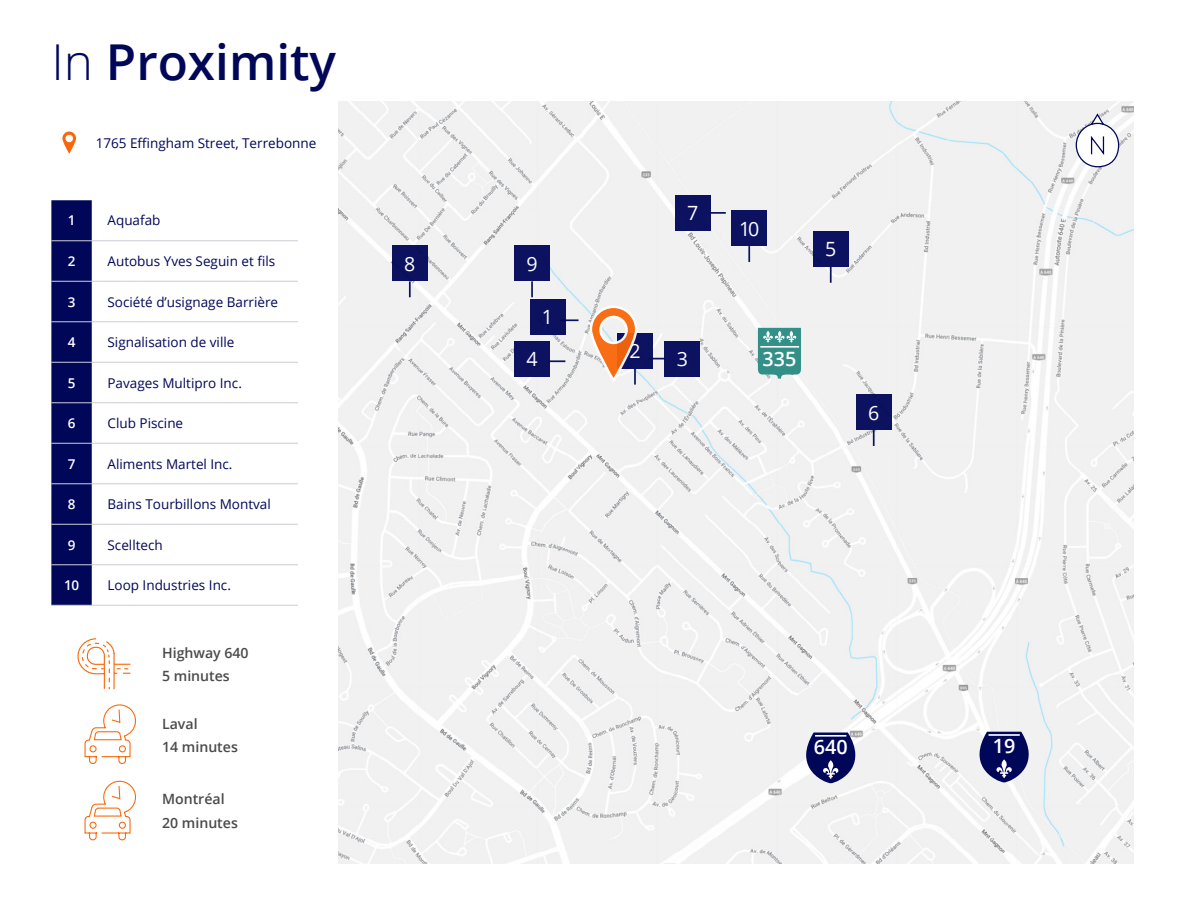
<style>
.page{position:relative;width:1188px;height:918px;background:#fff}
.page>*{position:absolute;margin:0;border:0;box-sizing:border-box;transform-origin:0 0}
.t1{font:600 49.5px "Open Sans";color:#000759}
.t2{font:600 19.8px "Open Sans";color:#fff}
.t3{font:19.65px "Open Sans";color:#fff}
.t4{font:600 14.1px/23.2px "Open Sans";color:#4a4a4d}
.t5{font:13.5px "Open Sans";color:#000759}
.t6{font:600 13.5px "Open Sans";color:#fff}
.s1{font-weight:300}
</style>
<div class="page">
<svg style="left:77px;top:638px;width:54px;height:52px"></svg>
<svg style="left:62px;top:131px;width:14px;height:23px"></svg>
<svg style="left:51px;top:200px;width:41px;height:405px;background:#050b5c"></svg>
<svg style="left:92px;top:241px;width:206px;height:364px"></svg>
<hr style="left:51px;top:240px;width:41px;height:1px;background:#cccdd5">
<hr style="left:92px;top:240px;width:214px;height:1px;background:#cccdd5">
<hr style="left:51px;top:281px;width:41px;height:1px;background:#cccdd5">
<hr style="left:92px;top:281px;width:214px;height:1px;background:#cccdd5">
<hr style="left:92px;top:321px;width:214px;height:1px;background:#cccdd5">
<hr style="left:51px;top:321px;width:41px;height:1px;background:#cccdd5">
<hr style="left:92px;top:362px;width:214px;height:1px;background:#cccdd5">
<hr style="left:51px;top:362px;width:41px;height:1px;background:#cccdd5">
<hr style="left:92px;top:402px;width:214px;height:1px;background:#cccdd5">
<hr style="left:51px;top:402px;width:41px;height:1px;background:#cccdd5">
<hr style="left:92px;top:443px;width:214px;height:1px;background:#cccdd5">
<hr style="left:51px;top:443px;width:41px;height:1px;background:#cccdd5">
<hr style="left:92px;top:483px;width:214px;height:1px;background:#cccdd5">
<hr style="left:51px;top:483px;width:41px;height:1px;background:#cccdd5">
<hr style="left:92px;top:524px;width:214px;height:1px;background:#cccdd5">
<hr style="left:92px;top:564px;width:214px;height:1px;background:#cccdd5">
<hr style="left:92px;top:605px;width:214px;height:1px;background:#cccdd5">
<hr style="left:51px;top:524px;width:41px;height:1px;background:#cccdd5">
<hr style="left:51px;top:564px;width:41px;height:1px;background:#cccdd5">
<hr style="left:51px;top:605px;width:41px;height:1px;background:#cccdd5">
<svg style="left:84px;top:704px;width:52px;height:60px"></svg>
<svg style="left:84px;top:780px;width:52px;height:61px"></svg>
<div style="left:298px;top:167px;width:38px;height:751px;background:#fff"></div>
<img style="left:338px;top:101px;width:796px;height:763px">
<div style="left:664px;top:341px;width:36px;height:36px;background:#0c1260"></div>
<svg style="left:653px;top:358px;width:12px;height:1px"></svg>
<div style="left:813px;top:231px;width:36px;height:36px;background:#0c1260"></div>
<svg style="left:830px;top:267px;width:2px;height:16px"></svg>
<div style="left:856px;top:394px;width:36px;height:36px;background:#0c1260"></div>
<svg style="left:873px;top:430px;width:2px;height:16px"></svg>
<div style="left:514px;top:245px;width:36px;height:36px;background:#0c1260"></div>
<svg style="left:531px;top:281px;width:2px;height:16px"></svg>
<div style="left:392px;top:245px;width:36px;height:36px;background:#0c1260"></div>
<svg style="left:409px;top:281px;width:2px;height:16px"></svg>
<div style="left:731px;top:210px;width:36px;height:36px;background:#0c1260"></div>
<svg style="left:748px;top:246px;width:2px;height:16px"></svg>
<div style="left:675px;top:195px;width:36px;height:36px;background:#0c1260"></div>
<svg style="left:710px;top:212px;width:16px;height:2px"></svg>
<svg style="left:806px;top:733px;width:50px;height:50px"></svg>
<hr style="left:815px;top:735px;width:31px;height:2px;background:#fff">
<svg style="left:758px;top:328px;width:43px;height:51px;background:#4f9e97"></svg>
<hr style="left:760px;top:346px;width:39px;height:2px;background:#fff">
<svg style="left:1075px;top:112px;width:45px;height:56px"></svg>
<div style="left:617px;top:333px;width:36px;height:36px;background:#0c1260"></div>
<svg style="left:588px;top:304px;width:51px;height:81px"></svg>
<div style="left:514px;top:341px;width:36px;height:36px;background:#0c1260"></div>
<svg style="left:550px;top:360px;width:15px;height:2px"></svg>
<div style="left:530px;top:299px;width:35px;height:36px;background:#0c1260"></div>
<svg style="left:560px;top:319px;width:19px;height:2px"></svg>
<svg style="left:980px;top:732px;width:49px;height:50px"></svg>
<hr style="left:988px;top:734px;width:32px;height:2px;background:#fff">
<h1 class="t1" style="left:51px;top:28px;width:286px"><span class="s1">In</span> Proximity</h1>
<p class="t5" style="left:96px;top:134px;width:222px">1765 Effingham Street, Terrebonne</p>
<p class="t6" style="left:68px;top:211px;width:9px">1</p>
<p class="t5" style="left:108px;top:211px;width:54px">Aquafab</p>
<p class="t6" style="left:68px;top:252px;width:9px">2</p>
<p class="t5" style="left:108px;top:252px;width:169px">Autobus Yves Seguin et fils</p>
<p class="t6" style="left:68px;top:293px;width:9px">3</p>
<p class="t5" style="left:108px;top:293px;width:172px">Société d’usignage Barrière</p>
<p class="t6" style="left:68px;top:333px;width:9px">4</p>
<p class="t5" style="left:108px;top:333px;width:128px">Signalisation de ville</p>
<p class="t6" style="left:68px;top:374px;width:9px">5</p>
<p class="t5" style="left:108px;top:374px;width:136px">Pavages Multipro Inc.</p>
<p class="t6" style="left:68px;top:414px;width:9px">6</p>
<p class="t5" style="left:108px;top:414px;width:77px">Club Piscine</p>
<p class="t6" style="left:68px;top:455px;width:9px">7</p>
<p class="t5" style="left:108px;top:455px;width:127px">Aliments Martel Inc.</p>
<p class="t6" style="left:68px;top:495px;width:9px">8</p>
<p class="t5" style="left:108px;top:495px;width:165px">Bains Tourbillons Montval</p>
<p class="t6" style="left:68px;top:536px;width:9px">9</p>
<p class="t5" style="left:108px;top:536px;width:57px">Scelltech</p>
<p class="t6" style="left:64px;top:576px;width:16px">10</p>
<p class="t5" style="left:108px;top:576px;width:125px">Loop Industries Inc.</p>
<p class="t4" style="left:162px;top:640px;width:88px">Highway 640<br>5 minutes</p>
<p class="t4" style="left:162px;top:712px;width:77px">Laval<br>14 minutes</p>
<p class="t4" style="left:162px;top:787px;width:77px">Montréal<br>20 minutes</p>
<h3 class="t3" style="left:404px;top:250px;width:13px">8</h3>
<h3 class="t3" style="left:526px;top:250px;width:13px">9</h3>
<h3 class="t3" style="left:542px;top:304px;width:13px">1</h3>
<h3 class="t3" style="left:526px;top:346px;width:13px">4</h3>
<h3 class="t3" style="left:687px;top:200px;width:13px">7</h3>
<h3 class="t3" style="left:629px;top:338px;width:13px">2</h3>
<h3 class="t3" style="left:677px;top:346px;width:13px">3</h3>
<h3 class="t3" style="left:739px;top:215px;width:22px">10</h3>
<h3 class="t3" style="left:825px;top:236px;width:13px">5</h3>
<h2 class="t2" style="left:763px;top:345px;width:35px">335</h2>
<h3 class="t3" style="left:868px;top:399px;width:13px">6</h3>
<h2 class="t2" style="left:814px;top:733px;width:35px">640</h2>
<h2 class="t2" style="left:993px;top:733px;width:24px">19</h2>
</div>
